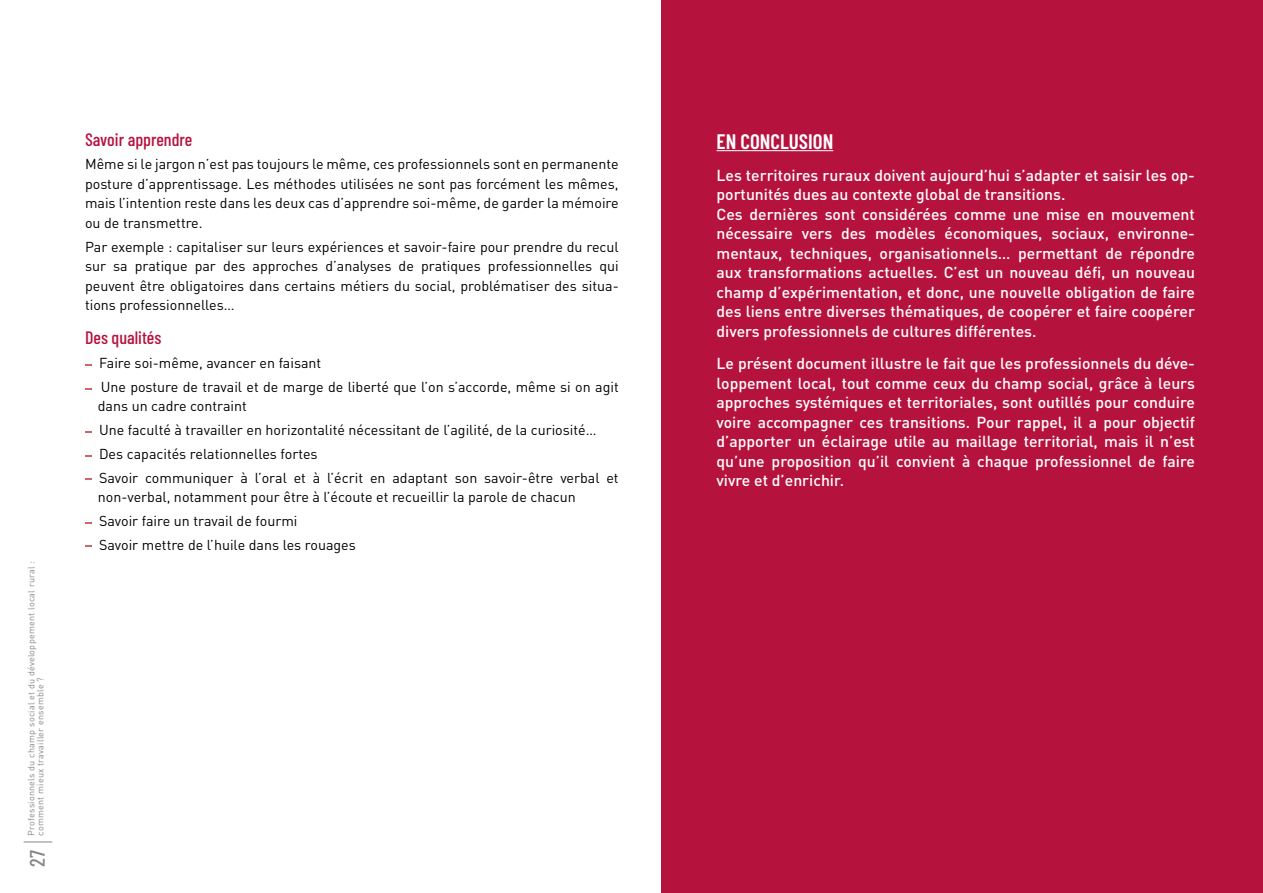
<style>
.page{position:relative;width:1263px;height:893px;background:#fff}
.page>*{position:absolute;margin:0;border:0;box-sizing:border-box;transform-origin:0 0}
.t1{font:600 21px "Barlow Condensed";color:#fff}
.t2{font:500 21px "Barlow Condensed";color:#87888a}
.t3{font:500 18px "Barlow Condensed";color:#b5123e}
.t4{font:500 15.75px/19.5px "DIN Pro";color:#fff}
.t5{font:14.25px/19.5px "DIN Pro";color:#000}
.t6{font:9px/9px "DIN Pro";letter-spacing:.025em;color:#87888a}
</style>
<div class="page">
<svg style="left:24px;top:842px;width:28px;height:1px"></svg>
<div style="left:661px;top:0;width:602px;height:893px;background:#b5123e"></div>
<svg style="left:85px;top:364px;width:7px;height:2px"></svg>
<svg style="left:85px;top:431px;width:7px;height:2px"></svg>
<svg style="left:85px;top:478px;width:7px;height:2px"></svg>
<svg style="left:85px;top:545px;width:7px;height:2px"></svg>
<hr style="left:716px;top:150px;width:117px;height:1px;background:#fff">
<p class="t6" style="left:26px;top:836px;width:276px;rotate:-90deg">Professionnels du champ social et du développement local rural : comment mieux travailler ensemble ?</p>
<h1 class="t2" style="left:24px;top:867px;width:19px;rotate:-90deg">27</h1>
<p class="t3" style="left:85px;top:128px;width:109px">Savoir apprendre</p>
<p class="t5" style="left:85px;top:153px;width:535px;text-align:justify">Même si le jargon n’est pas toujours le même, ces professionnels sont en permanente posture d’apprentissage. Les méthodes utilisées ne sont pas forcément les mêmes, mais l’intention reste dans les deux cas d’apprendre soi-même, de garder la mémoire ou de transmettre.</p>
<p class="t5" style="left:85px;top:235px;width:535px;text-align:justify">Par exemple : capitaliser sur leurs expériences et savoir-faire pour prendre du recul sur sa pratique par des approches d’analyses de pratiques professionnelles qui peuvent être obligatoires dans certains métiers du social, problématiser des situa&shy;tions professionnelles…</p>
<p class="t3" style="left:85px;top:327px;width:78px">Des qualités</p>
<p class="t5" style="left:99px;top:350px;width:521px;line-height:23.7px">Faire soi-même, avancer en faisant<br>Une posture de travail et de marge de liberté que l’on s’accorde, même si on agit</p>
<p class="t5" style="left:98px;top:393px;width:522px;line-height:23.7px">dans un cadre contraint<br>Une faculté à travailler en horizontalité nécessitant de l’agilité, de la curiosité… Des capacités relationnelles fortes<br>Savoir communiquer à l’oral et à l’écrit en adaptant son savoir-être verbal et</p>
<p class="t5" style="left:98px;top:484px;width:480px;line-height:23.7px">non-verbal, notamment pour être à l’écoute et recueillir la parole de chacun<br>Savoir faire un travail de fourmi<br>Savoir mettre de l’huile dans les rouages</p>
<h1 class="t1" style="left:716px;top:128px;width:118px">EN CONCLUSION</h1>
<p class="t4" style="left:716px;top:164px;width:480px">Les territoires ruraux doivent aujourd’hui s’adapter et saisir les op&shy;portunités dues au contexte global de transitions.<br>Ces dernières sont considérées comme une mise en mouvement nécessaire vers des modèles économiques, sociaux, environne&shy;mentaux, techniques, organisationnels… permettant de répondre aux transformations actuelles. C’est un nouveau défi, un nouveau champ d’expérimentation, et donc, une nouvelle obligation de faire des liens entre diverses thématiques, de coopérer et faire coopérer divers professionnels de cultures différentes.</p>
<p class="t4" style="left:716px;top:352px;width:480px;text-align:justify">Le présent document illustre le fait que les professionnels du déve&shy;loppement local, tout comme ceux du champ social, grâce à leurs approches systémiques et territoriales, sont outillés pour conduire voire accompagner ces transitions. Pour rappel, il a pour objectif d’apporter un éclairage utile au maillage territorial, mais il n’est qu’une proposition qu’il convient à chaque professionnel de faire vivre et d’enrichir.</p>
</div>
